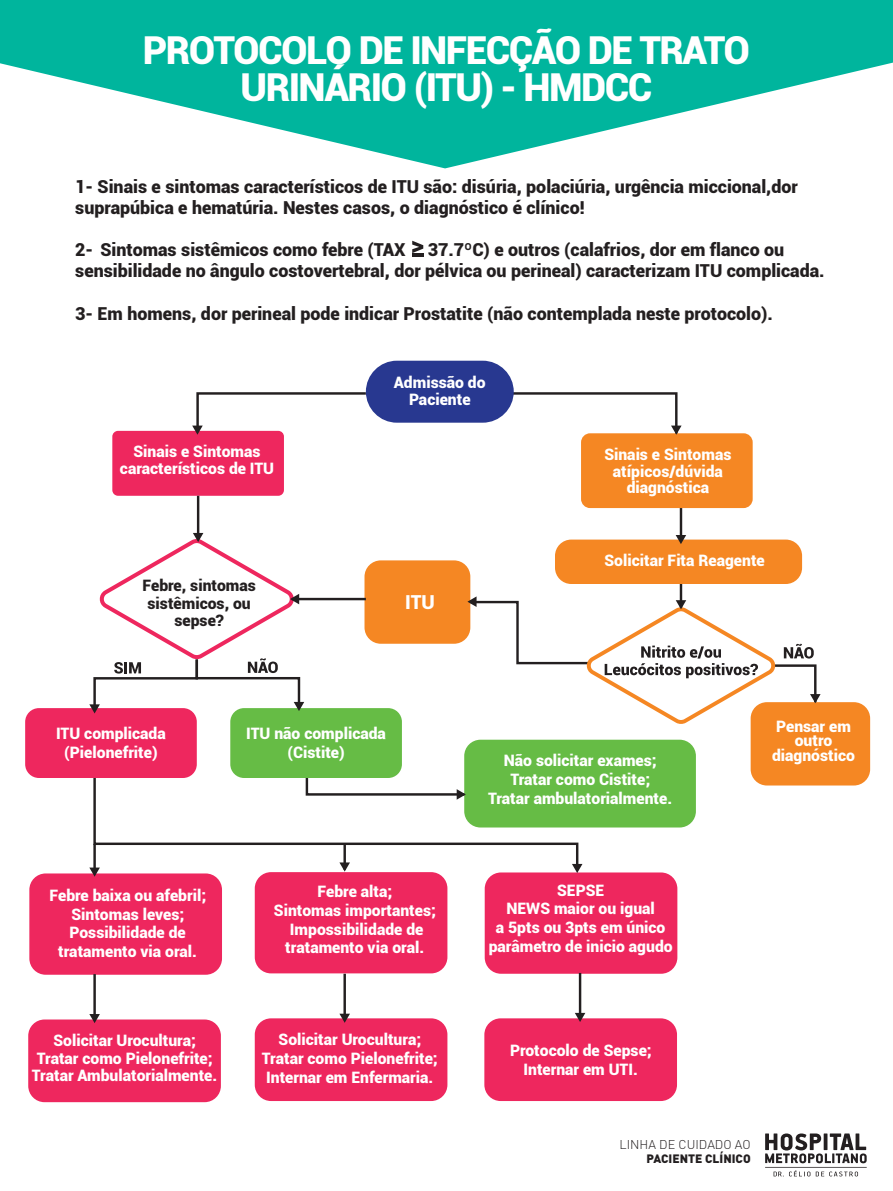
<style>
.page{position:relative;width:893px;height:1191px;background:#fff}
.page>*{position:absolute;margin:0;border:0;box-sizing:border-box;transform-origin:0 0}
.t1{font:900 38.5px/37.1px "Roboto";letter-spacing:-.04em;color:#fff;text-align:center}
.t2{font:900 19.25px "Roboto";color:#fff}
.t3{font:900 17.85px/21.4px "Roboto";color:#231f20}
.t4{font:900 15.75px/18.9px "Roboto";color:#fff;text-align:center}
.t5{font:900 15.75px/17.5px "Roboto";color:#231f20;text-align:center}
.t6{font:300 12.63px "DIN Pro";color:#231f20}
.t7{font:900 12.04px "DIN Pro";color:#231f20}
</style>
<div class="page">
<hr style="left:680px;top:507px;width:2px;height:102px;background:#231f20">
<svg style="left:0;top:0;width:893px;height:168px;fill:#00b59d"></svg>
<svg style="left:412px;top:241px;width:11px;height:16px"></svg>
<div style="left:112px;top:431px;width:172px;height:65px;background:#ee275e;border-radius:6px"></div>
<div style="left:555px;top:539px;width:247px;height:45px;background:#f58723;border-radius:16px"></div>
<div style="left:29px;top:873px;width:193px;height:101px;background:#ee275e;border-radius:16px"></div>
<div style="left:28px;top:1019px;width:193px;height:83px;background:#ee275e;border-radius:16px"></div>
<div style="left:255px;top:1018px;width:192px;height:83px;background:#ee275e;border-radius:16px"></div>
<div style="left:484px;top:1018px;width:193px;height:83px;background:#ee275e;border-radius:16px"></div>
<div style="left:464px;top:739px;width:232px;height:88px;background:#66bc45;border-radius:16px"></div>
<div style="left:366px;top:361px;width:148px;height:62px;background:#283890;border-radius:31px"></div>
<div style="left:25px;top:708px;width:172px;height:70px;background:#ee275e;border-radius:14px"></div>
<div style="left:581px;top:433px;width:172px;height:75px;background:#f58723;border-radius:9px"></div>
<div style="left:364px;top:560px;width:106px;height:84px;background:#f58723;border-radius:16px"></div>
<hr style="left:197px;top:496px;width:2px;height:45px;background:#231f20">
<div style="left:230px;top:708px;width:172px;height:70px;background:#66bc45;border-radius:14px"></div>
<div style="left:751px;top:702px;width:119px;height:83px;background:#f58723;border-radius:16px"></div>
<hr style="left:292px;top:598px;width:74px;height:2px;background:#231f20">
<div style="left:255px;top:872px;width:192px;height:101px;background:#ee275e;border-radius:16px"></div>
<div style="left:485px;top:872px;width:192px;height:101px;background:#ee275e;border-radius:16px"></div>
<svg style="left:506px;top:391px;width:176px;height:46px"></svg>
<svg style="left:676px;top:535px;width:10px;height:9px"></svg>
<svg style="left:192px;top:391px;width:176px;height:45px"></svg>
<svg style="left:467px;top:596px;width:354px;height:131px"></svg>
<svg style="left:89px;top:533px;width:215px;height:180px"></svg>
<svg style="left:93px;top:775px;width:487px;height:97px"></svg>
<hr style="left:343px;top:843px;width:3px;height:26px;background:#231f20">
<hr style="left:93px;top:843px;width:3px;height:30px;background:#231f20">
<svg style="left:339px;top:862px;width:11px;height:9px"></svg>
<svg style="left:572px;top:864px;width:10px;height:9px"></svg>
<svg style="left:89px;top:867px;width:11px;height:9px"></svg>
<hr style="left:93px;top:974px;width:3px;height:44px;background:#231f20">
<svg style="left:89px;top:1014px;width:11px;height:9px"></svg>
<hr style="left:343px;top:973px;width:3px;height:45px;background:#231f20">
<svg style="left:339px;top:1013px;width:11px;height:9px"></svg>
<hr style="left:579px;top:973px;width:2px;height:44px;background:#231f20">
<svg style="left:575px;top:1013px;width:10px;height:9px"></svg>
<svg style="left:765px;top:1133px;width:102px;height:30px"></svg>
<svg style="left:774px;top:1170px;width:36px;height:6px"></svg>
<svg style="left:816px;top:1171px;width:42px;height:5px"></svg>
<hr style="left:765px;top:1167px;width:102px;height:1px;background:#231f20">
<h1 class="t1" style="left:143px;top:31px;width:609px">PROTOCOLO DE INFECÇÃO DE TRATO<br>URINÁRIO (ITU) - HMDCC</h1>
<p class="t3" style="left:75px;top:175px;width:724px">1- Sinais e sintomas característicos de ITU são: disúria, polaciúria, urgência miccional,dor suprapúbica e hematúria. Nestes casos, o diagnóstico é clínico!</p>
<p class="t3" style="left:75px;top:238px;width:751px">2- Sintomas sistêmicos como febre (TAX 37.7ºC) e outros (calafrios, dor em flanco ou sensibilidade no ângulo costovertebral, dor pélvica ou perineal) caracterizam ITU complicada.</p>
<p class="t3" style="left:75px;top:302px;width:699px">3- Em homens, dor perineal pode indicar Prostatite (não contemplada neste protocolo).</p>
<p class="t4" style="left:120px;top:443px;width:156px;line-height:16.8px">Sinais e Sintomas característicos de ITU</p>
<p class="t5" style="left:142px;top:576px;width:115px">Febre, sintomas sistêmicos, ou sepse?</p>
<p class="t4" style="left:394px;top:373px;width:93px;line-height:16.8px">Admissão do<br>Paciente</p>
<p class="t2" style="left:405px;top:588px;width:31px">ITU</p>
<p class="t4" style="left:604px;top:445px;width:129px;line-height:16.8px">Sinais e Sintomas atípicos/dúvida diagnóstica</p>
<p class="t4" style="left:604px;top:550px;width:162px">Solicitar Fita Reagente</p>
<p class="t4" style="left:56px;top:723px;width:111px">ITU complicada (Pielonefrite)</p>
<p class="t4" style="left:246px;top:723px;width:141px">ITU não complicada (Cistite)</p>
<p class="t4" style="left:772px;top:718px;width:84px;line-height:14.7px">Pensar em outro diagnóstico</p>
<p class="t4" style="left:488px;top:750px;width:186px">Não solicitar exames;<br>Tratar como Cistite;<br>Tratar ambulatorialmente.</p>
<p class="t4" style="left:49px;top:885px;width:158px">Febre baixa ou afebril;<br>Sintomas leves;<br>Possibilidade de tratamento via oral.</p>
<p class="t4" style="left:274px;top:881px;width:163px">Febre alta;<br>Sintomas importantes;<br>Impossibilidade de tratamento via oral.</p>
<p class="t4" style="left:489px;top:879px;width:186px">SEPSE<br>NEWS maior ou igual<br>a 5pts ou 3pts em único parâmetro de inicio agudo</p>
<p class="t4" style="left:262px;top:1029px;width:177px">Solicitar Urocultura;<br>Tratar como Pielonefrite;<br>Internar em Enfermaria.</p>
<p class="t4" style="left:32px;top:1031px;width:187px;line-height:17.5px">Solicitar Urocultura;<br>Tratar como Pielonefrite;<br>Tratar Ambulatorialmente.</p>
<p class="t4" style="left:510px;top:1040px;width:143px">Protocolo de Sepse;<br>Internar em UTI.</p>
<p class="t6" style="left:619px;top:1134px;width:133px">LINHA DE CUIDADO AO</p>
<p class="t7" style="left:647px;top:1148px;width:106px">PACIENTE CLÍNICO</p>
</div>
